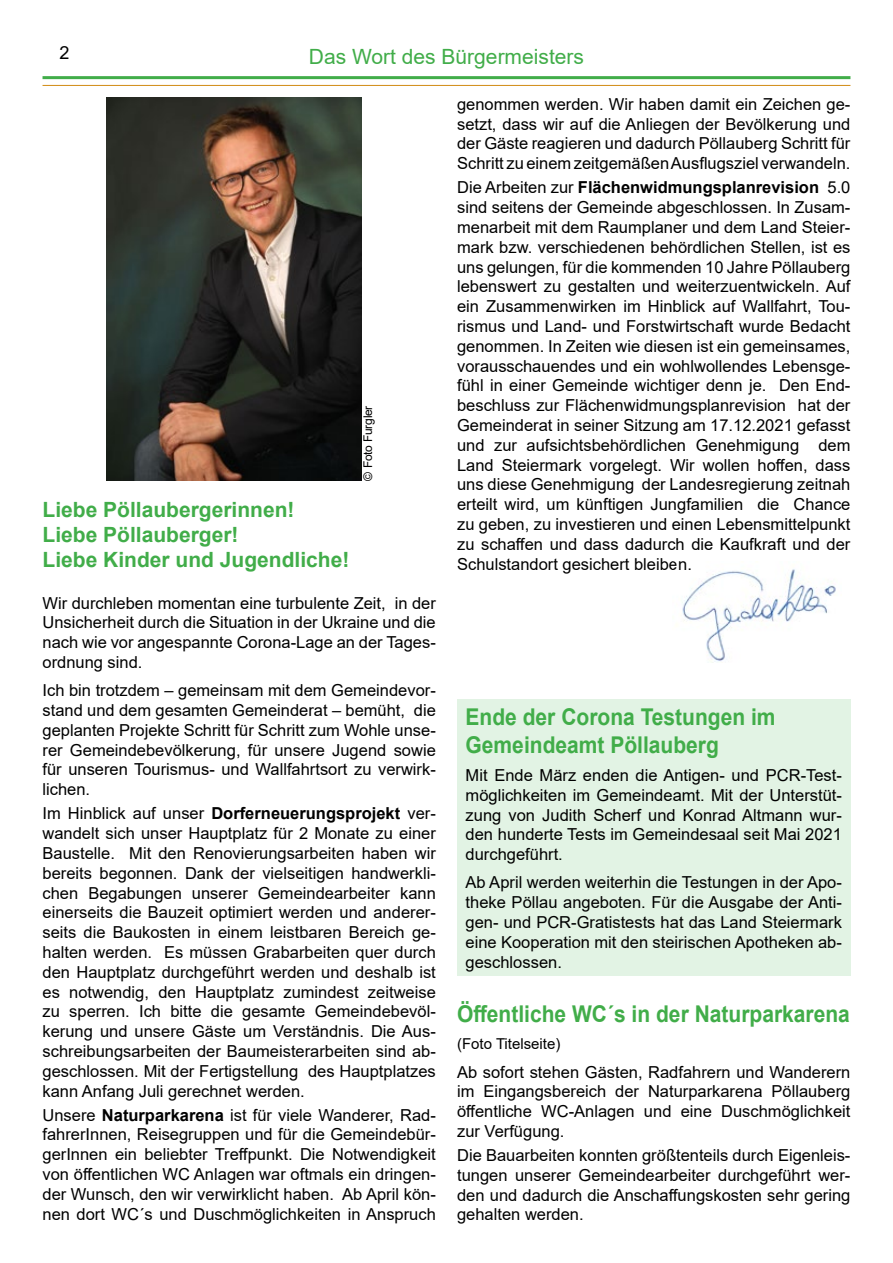
<style>
.page{position:relative;width:893px;height:1263px;background:#fff}
.page>*{position:absolute;margin:0;border:0;box-sizing:border-box;transform-origin:0 0}
.t1{font:700 23.1px/27.8px "Arial";color:#41ad49;scale:.91 1}
.t2{font:700 21px/25.2px "Arial";color:#41ad49}
.t3{font:21px "Arial";color:#41ad49}
.t4{font:18px "Arial";color:#000}
.t5{font:16.5px/19.8px "Arial";color:#000;text-align:justify}
.t6{font:15px "Arial";color:#000}
.t7{font:12px "Arial";letter-spacing:-.02em;color:#000}
.s1{font-weight:700}
</style>
<div class="page">
<hr style="left:43px;top:85px;width:807px;height:1px;background:#d18a12">
<hr style="left:43px;top:76px;width:807px;height:3px;background:#41ad49">
<img style="left:682px;top:569px;width:154px;height:93px">
<img style="left:106px;top:98px;width:255px;height:382px">
<div style="left:457px;top:699px;width:393px;height:277px;background:#e2f3e4"></div>
<p class="t4" style="left:60px;top:40px;width:12px">2</p>
<p class="t3" style="left:309px;top:42px;width:277px">Das Wort des Bürgermeisters</p>
<p class="t7" style="left:360px;top:480px;width:77px;rotate:-90deg">© Foto Furgler</p>
<p class="t2" style="left:43px;top:497px;width:308px">Liebe Pöllaubergerinnen!<br>Liebe Pöllauberger!<br>Liebe Kinder und Jugendliche!</p>
<p class="t5" style="left:43px;top:593px;width:395px">Wir durchleben momentan eine turbulente Zeit, in der Unsicherheit durch die Situation in der Ukraine und die nach wie vor angespannte Corona-Lage an der Tages&shy;ordnung sind.</p>
<p class="t5" style="left:43px;top:680px;width:395px">Ich bin trotzdem – gemeinsam mit dem Gemeindevor&shy;stand und dem gesamten Gemeinderat – bemüht, die geplanten Projekte Schritt für Schritt zum Wohle unse&shy;rer Gemeindebevölkerung, für unsere Jugend sowie für unseren Tourismus- und Wallfahrtsort zu verwirk&shy;lichen.</p>
<p class="t5" style="left:43px;top:803px;width:395px">Im Hinblick auf unser <span class="s1">Dorferneuerungsprojekt</span> ver&shy;wandelt sich unser Hauptplatz für 2 Monate zu einer Baustelle. Mit den Renovierungsarbeiten haben wir bereits begonnen. Dank der vielseitigen handwerkli&shy;chen Begabungen unserer Gemeindearbeiter kann einerseits die Bauzeit optimiert werden und anderer&shy;seits die Baukosten in einem leistbaren Bereich ge&shy;halten werden. Es müssen Grabarbeiten quer durch den Hauptplatz durchgeführt werden und deshalb ist es notwendig, den Hauptplatz zumindest zeitweise zu sperren. Ich bitte die gesamte Gemeindebevöl&shy;kerung und unsere Gäste um Verständnis. Die Aus&shy;schreibungsarbeiten der Baumeisterarbeiten sind ab&shy;geschlossen. Mit der Fertigstellung des Hauptplatzes kann Anfang Juli gerechnet werden.</p>
<p class="t5" style="left:43px;top:1105px;width:395px">Unsere <span class="s1">Naturparkarena</span> ist für viele Wanderer, Rad&shy;fahrerInnen, Reisegruppen und für die Gemeindebür&shy;gerInnen ein beliebter Treffpunkt. Die Notwendigkeit von öffentlichen WC Anlagen war oftmals ein dringen&shy;der Wunsch, den wir verwirklicht haben. Ab April kön&shy;nen dort WC´s und Duschmöglichkeiten in Anspruch</p>
<p class="t5" style="left:457px;top:94px;width:395px">genommen werden. Wir haben damit ein Zeichen ge&shy;setzt, dass wir auf die Anliegen der Bevölkerung und der Gäste reagieren und dadurch Pöllauberg Schritt für Schritt zu einem zeitgemäßen Ausflugsziel verwandeln.</p>
<p class="t5" style="left:457px;top:177px;width:395px">Die Arbeiten zur <span class="s1">Flächenwidmungsplanrevision</span> 5.0 sind seitens der Gemeinde abgeschlossen. In Zusam&shy;menarbeit mit dem Raumplaner und dem Land Steier&shy;mark bzw. verschiedenen behördlichen Stellen, ist es uns gelungen, für die kommenden 10 Jahre Pöllauberg lebenswert zu gestalten und weiterzuentwickeln. Auf ein Zusammenwirken im Hinblick auf Wallfahrt, Tou&shy;rismus und Land- und Forstwirtschaft wurde Bedacht genommen. In Zeiten wie diesen ist ein gemeinsames, vorausschauendes und ein wohlwollendes Lebensge&shy;fühl in einer Gemeinde wichtiger denn je. Den End&shy;beschluss zur Flächenwidmungsplanrevision hat der Gemeinderat in seiner Sitzung am 17.12.2021 gefasst und zur aufsichtsbehördlichen Genehmigung dem Land Steiermark vorgelegt. Wir wollen hoffen, dass uns diese Genehmigung der Landesregierung zeitnah erteilt wird, um künftigen Jungfamilien die Chance zu geben, zu investieren und einen Lebensmittelpunkt zu schaffen und dass dadurch die Kaufkraft und der Schulstandort gesichert bleiben.</p>
<h1 class="t1" style="left:466px;top:703px;width:342px">Ende der Corona Testungen im<br>Gemeindeamt Pöllauberg</h1>
<p class="t5" style="left:466px;top:765px;width:378px">Mit Ende März enden die Antigen- und PCR-Test&shy;möglichkeiten im Gemeindeamt. Mit der Unterstüt&shy;zung von Judith Scherf und Konrad Altmann wur&shy;den hunderte Tests im Gemeindesaal seit Mai 2021 durchgeführt.</p>
<p class="t5" style="left:466px;top:873px;width:378px">Ab April werden weiterhin die Testungen in der Apo&shy;theke Pöllau angeboten. Für die Ausgabe der Anti&shy;gen- und PCR-Gratistests hat das Land Steiermark eine Kooperation mit den steirischen Apotheken ab&shy;geschlossen.</p>
<h1 class="t1" style="left:457px;top:1000px;width:433px">Öffentliche WC´s in der Naturparkarena</h1>
<p class="t6" style="left:457px;top:1034px;width:105px">(Foto Titelseite)</p>
<p class="t5" style="left:457px;top:1062px;width:395px">Ab sofort stehen Gästen, Radfahrern und Wanderern im Eingangsbereich der Naturparkarena Pöllauberg öffentliche WC-Anlagen und eine Duschmöglichkeit zur Verfügung.</p>
<p class="t5" style="left:457px;top:1145px;width:395px">Die Bauarbeiten konnten größtenteils durch Eigenleis&shy;tungen unserer Gemeindearbeiter durchgeführt wer&shy;den und dadurch die Anschaffungskosten sehr gering gehalten werden.</p>
</div>
